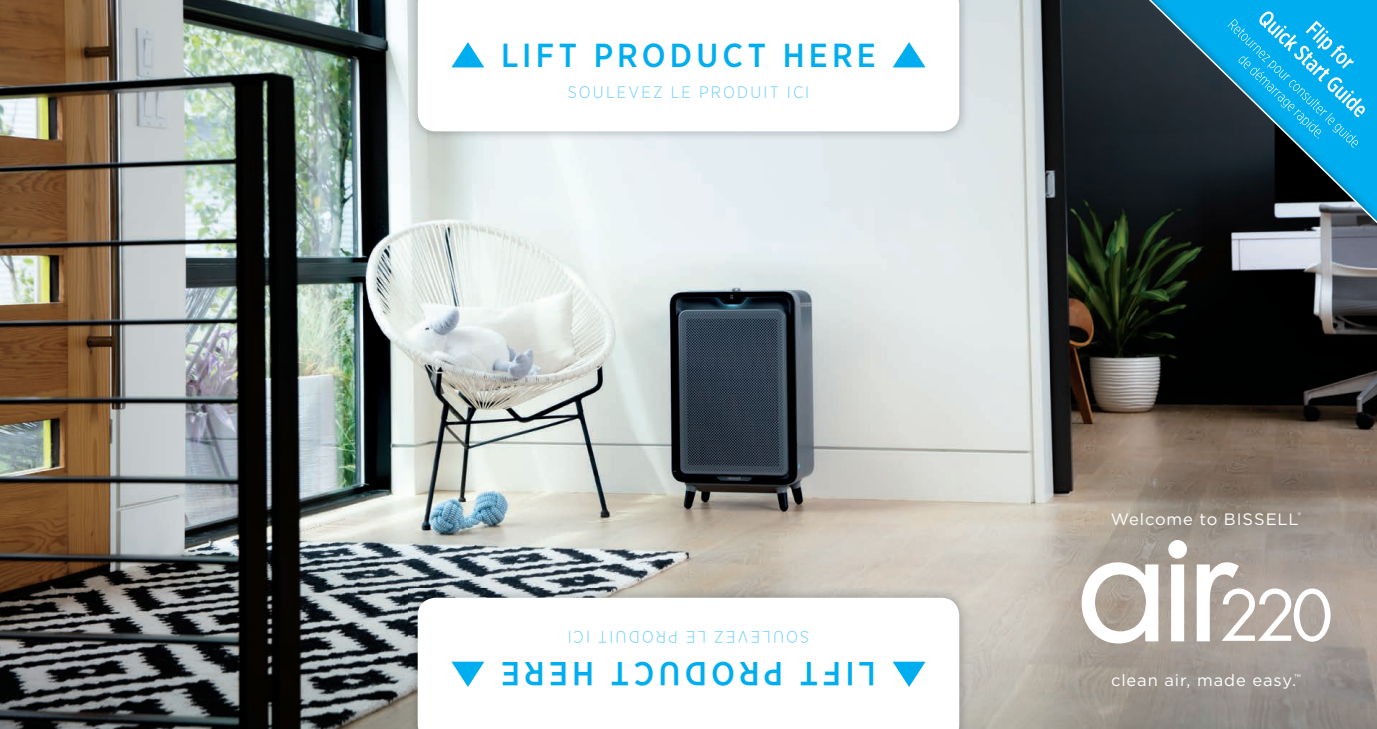
<style>
.page{position:relative;width:1377px;height:729px;background:#fff}
.page>*{position:absolute;margin:0;border:0;box-sizing:border-box;transform-origin:0 0}
.t1{font:500 33.3px "Gotham Narrow";letter-spacing:.125em;color:#00aeef}
.t2{font:300 16.65px "Gotham Narrow";letter-spacing:.13em;color:#6bcff6}
.t3{font:16.5px "Gotham";letter-spacing:.055em;color:#fff}
</style>
<div class="page">
<img style="left:0;top:0;width:1377px;height:729px">
<img style="left:408px;top:0;width:561px;height:141px">
<svg style="left:418px;top:0;width:541px;height:131px"></svg>
<svg style="left:451px;top:42px;width:33px;height:25px"></svg>
<svg style="left:893px;top:42px;width:33px;height:25px"></svg>
<img style="left:408px;top:588px;width:561px;height:141px">
<svg style="left:418px;top:598px;width:541px;height:131px"></svg>
<svg style="left:893px;top:662px;width:33px;height:25px"></svg>
<svg style="left:451px;top:662px;width:33px;height:25px"></svg>
<svg style="left:1082px;top:562px;width:76px;height:81px"></svg>
<svg style="left:1168px;top:540px;width:19px;height:101px"></svg>
<svg style="left:1197px;top:562px;width:134px;height:80px"></svg>
<h1 class="t1" style="left:501px;top:35px;width:376px">LIFT PRODUCT HERE</h1>
<p class="t2" style="left:568px;top:82px;width:243px">SOULEVEZ LE PRODUIT ICI</p>
<p class="t2" style="left:809px;top:648px;width:243px;rotate:-180deg">SOULEVEZ LE PRODUIT ICI</p>
<h1 class="t1" style="left:876px;top:694px;width:376px;rotate:-180deg">LIFT PRODUCT HERE</h1>
<p class="t3" style="left:1111px;top:508px;width:192px">Welcome to BISSELL<sup>®</sup></p>
<p class="t3" style="left:1111px;top:670px;width:191px">clean air, made easy.<sup>™</sup></p>
</div>
